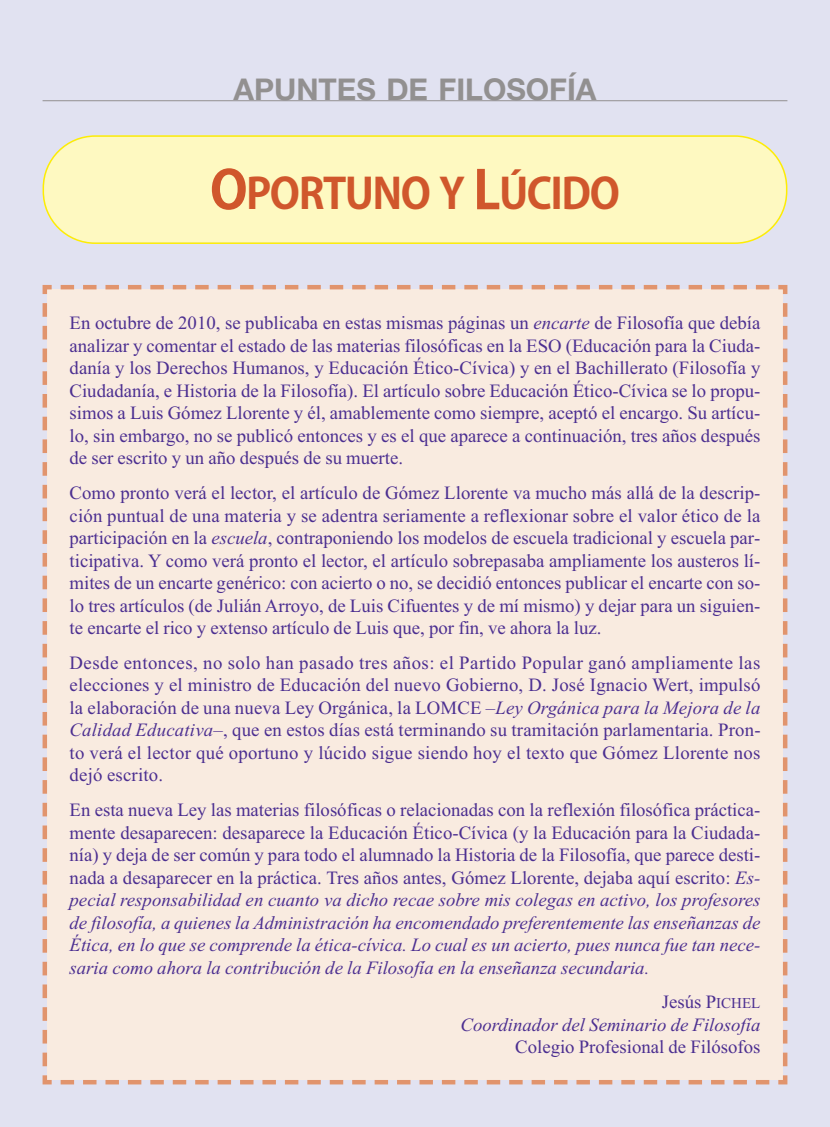
<style>
.page{position:relative;width:830px;height:1127px;background:#fff}
.page>*{position:absolute;margin:0;border:0;box-sizing:border-box;transform-origin:0 0}
.t1{font:700 42px "Koz Go Pro";letter-spacing:-.035em;color:#d0572c}
.t2{font:700 30px "Helvetica Neue";color:#929090}
.t3{font:18.75px/22.5px "Times New Roman";color:#4c2f91;text-align:justify}
.t4{font:italic 18.75px/22.5px "Times New Roman";color:#4c2f91;text-align:right}
.s1{font-size:52.5px}
.s2{font-style:italic}
.s3{font-style:normal}
.s4{font-style:normal;font-size:15px}
</style>
<div class="page">
<div style="left:0;top:0;width:829px;height:1127px;background:#e1e2f1"></div>
<div style="left:43px;top:135px;width:744px;height:109px;background:#fef9c1"></div>
<div style="left:42px;top:285px;width:746px;height:800px;background:#f9ebe0"></div>
<hr style="left:43px;top:100px;width:744px;height:1px;background:#929090">
<h2 class="t2" style="left:233px;top:66px;width:364px">APUNTES DE FILOSOFÍA</h2>
<h1 class="t1" style="left:210px;top:167px;width:411px"><span class="s1">O</span>PORTUNO Y <span class="s1">L</span>ÚCIDO</h1>
<p class="t3" style="left:70px;top:312px;width:692px">En octubre de 2010, se publicaba en estas mismas páginas un <span class="s2">encarte</span> de Filosofía que debía analizar y comentar el estado de las materias filosóficas en la ESO (Educación para la Ciuda&shy;danía y los Derechos Humanos, y Educación Ético-Cívica) y en el Bachillerato (Filosofía y Ciudadanía, e Historia de la Filosofía). El artículo sobre Educación Ético-Cívica se lo propu&shy;simos a Luis Gómez Llorente y él, amablemente como siempre, aceptó el encargo. Su artícu&shy;lo, sin embargo, no se publicó entonces y es el que aparece a continuación, tres años después de ser escrito y un año después de su muerte.</p>
<p class="t3" style="left:70px;top:481px;width:692px">Como pronto verá el lector, el artículo de Gómez Llorente va mucho más allá de la descrip&shy;ción puntual de una materia y se adentra seriamente a reflexionar sobre el valor ético de la participación en la <span class="s2">escuela</span>, contraponiendo los modelos de escuela tradicional y escuela par&shy;ticipativa. Y como verá pronto el lector, el artículo sobrepasaba ampliamente los austeros lí&shy;mites de un encarte genérico: con acierto o no, se decidió entonces publicar el encarte con so&shy;lo tres artículos (de Julián Arroyo, de Luis Cifuentes y de mí mismo) y dejar para un siguien&shy;te encarte el rico y extenso artículo de Luis que, por fin, ve ahora la luz.</p>
<p class="t3" style="left:70px;top:651px;width:692px">Desde entonces, no solo han pasado tres años: el Partido Popular ganó ampliamente las elecciones y el ministro de Educación del nuevo Gobierno, D. José Ignacio Wert, impulsó la elaboración de una nueva Ley Orgánica, la LOMCE –<span class="s2">Ley Orgánica para la Mejora de la Calidad Educativa</span>–, que en estos días está terminando su tramitación parlamentaria. Pron&shy;to verá el lector qué oportuno y lúcido sigue siendo hoy el texto que Gómez Llorente nos dejó escrito.</p>
<p class="t3" style="left:70px;top:798px;width:692px">En esta nueva Ley las materias filosóficas o relacionadas con la reflexión filosófica práctica&shy;mente desaparecen: desaparece la Educación Ético-Cívica (y la Educación para la Ciudada&shy;nía) y deja de ser común y para todo el alumnado la Historia de la Filosofía, que parece desti&shy;nada a desaparecer en la práctica. Tres años antes, Gómez Llorente, dejaba aquí escrito: <span class="s2">Es&shy;pecial responsabilidad en cuanto va dicho recae sobre mis colegas en activo, los profesores de filosofía, a quienes la Administración ha encomendado preferentemente las enseñanzas de Ética, en lo que se comprende la ética-cívica. Lo cual es un acierto, pues nunca fue tan nece&shy;saria como ahora la contribución de la Filosofía en la enseñanza secundaria.</span></p>
<p class="t4" style="left:460px;top:990px;width:301px"><span class="s3">Jesús P</span><span class="s4">ICHEL<br></span>Coordinador del Seminario de Filosofía</p>
<p class="t3" style="left:515px;top:1035px;width:246px">Colegio Profesional de Filósofos</p>
</div>
